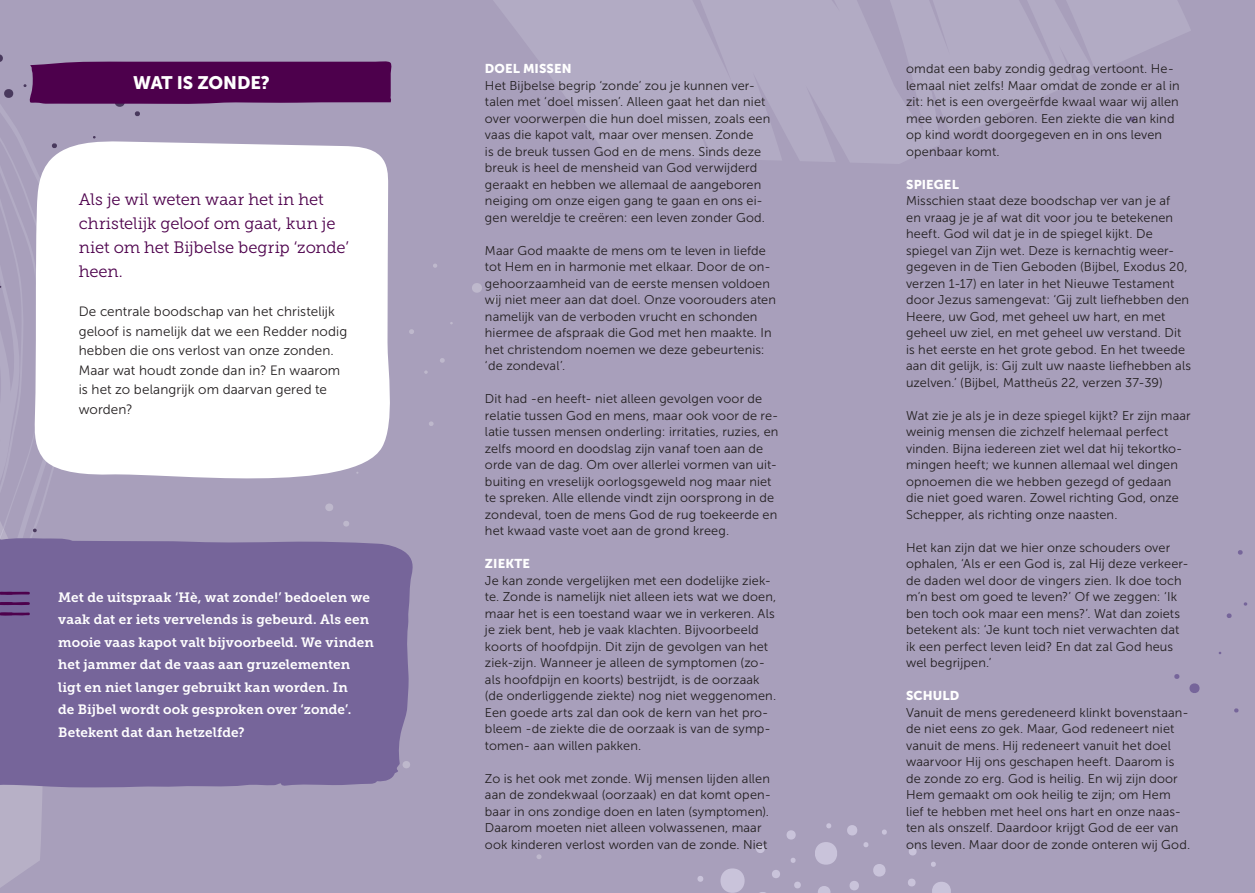
<style>
.page{position:relative;width:1255px;height:893px;background:#fff}
.page>*{position:absolute;margin:0;border:0;box-sizing:border-box;transform-origin:0 0}
.t1{font:18px "Museo Sans 900";letter-spacing:-.005em;color:#fff}
.t2{font:16.5px/24px "Museo Slab 300";letter-spacing:-.005em;color:#4d004c}
.t3{font:13.5px/22.5px "Museo Slab 700";letter-spacing:.005em;color:#fff}
.t4{font:13.5px/19.5px "Museo Sans 300";letter-spacing:.005em;color:#231f20}
.t5{font:12.75px/16.5px "Museo Sans 300";letter-spacing:.01em;color:#231f20}
.t6{font:12.75px "Museo Sans 900";letter-spacing:.01em;color:#fff}
</style>
<div class="page">
<div style="left:0;top:0;width:1254px;height:893px;background:#a89fbb"></div>
<svg style="left:494px;top:0;width:696px;height:164px;fill:#b2abc4"></svg>
<svg style="left:1129px;top:116px;width:119px;height:597px"></svg>
<svg style="left:697px;top:823px;width:254px;height:70px"></svg>
<svg style="left:392px;top:546px;width:21px;height:231px;fill:#76659a"></svg>
<svg style="left:0;top:60px;width:392px;height:828px"></svg>
<h1 class="t1" style="left:133px;top:72px;width:138px">WAT IS ZONDE?</h1>
<p class="t2" style="left:79px;top:188px;width:272px">Als je wil weten waar het in het christelijk geloof om gaat, kun je niet om het Bijbelse begrip ‘zonde’ heen.</p>
<p class="t4" style="left:79px;top:302px;width:270px">De centrale boodschap van het christelijk geloof is namelijk dat we een Redder nodig hebben die ons verlost van onze zonden.<br>Maar wat houdt zonde dan in? En waarom is het zo belangrijk om daarvan gered te worden?</p>
<p class="t3" style="left:58px;top:586px;width:317px">Met de uitspraak ‘Hè, wat zonde!’ bedoelen we vaak dat er iets vervelends is gebeurd. Als een mooie vaas kapot valt bijvoorbeeld. We vinden het jammer dat de vaas aan gruzelementen ligt en niet langer gebruikt kan worden. In<br>de Bijbel wordt ook gesproken over ‘zonde’.<br>Betekent dat dan hetzelfde?</p>
<p class="t6" style="left:485px;top:62px;width:88px">DOEL MISSEN</p>
<p class="t5" style="left:485px;top:77px;width:287px">Het Bijbelse begrip ‘zonde’ zou je kunnen ver&shy;talen met ‘doel missen’. Alleen gaat het dan niet over voorwerpen die hun doel missen, zoals een vaas die kapot valt, maar over mensen. Zonde<br>is de breuk tussen God en de mens. Sinds deze breuk is heel de mensheid van God verwijderd geraakt en hebben we allemaal de aangeboren neiging om onze eigen gang te gaan en ons ei&shy;gen wereldje te creëren: een leven zonder God.</p>
<p class="t5" style="left:485px;top:242px;width:292px">Maar God maakte de mens om te leven in liefde tot Hem en in harmonie met elkaar. Door de on&shy;gehoorzaamheid van de eerste mensen voldoen wij niet meer aan dat doel. Onze voorouders aten namelijk van de verboden vrucht en schonden hiermee de afspraak die God met hen maakte. In het christendom noemen we deze gebeurtenis: ‘de zondeval’.</p>
<p class="t5" style="left:485px;top:391px;width:295px">Dit had -en heeft- niet alleen gevolgen voor de relatie tussen God en mens, maar ook voor de re&shy;latie tussen mensen onderling: irritaties, ruzies, en zelfs moord en doodslag zijn vanaf toen aan de orde van de dag. Om over allerlei vormen van uit&shy;buiting en vreselijk oorlogsgeweld nog maar niet te spreken. Alle ellende vindt zijn oorsprong in de zondeval, toen de mens God de rug toekeerde en het kwaad vaste voet aan de grond kreeg.</p>
<p class="t6" style="left:485px;top:557px;width:47px">ZIEKTE</p>
<p class="t5" style="left:485px;top:572px;width:293px">Je kan zonde vergelijken met een dodelijke ziek&shy;te. Zonde is namelijk niet alleen iets wat we doen, maar het is een toestand waar we in verkeren. Als je ziek bent, heb je vaak klachten. Bijvoorbeeld koorts of hoofdpijn. Dit zijn de gevolgen van het ziek-zijn. Wanneer je alleen de symptomen (zo&shy;als hoofdpijn en koorts) bestrijdt, is de oorzaak (de onderliggende ziekte) nog niet weggenomen.<br>Een goede arts zal dan ook de kern van het pro&shy;bleem -de ziekte die de oorzaak is van de symp&shy;tomen- aan willen pakken.</p>
<p class="t5" style="left:485px;top:770px;width:287px">Zo is het ook met zonde. Wij mensen lijden allen aan de zondekwaal (oorzaak) en dat komt open&shy;baar in ons zondige doen en laten (symptomen).<br>Daarom moeten niet alleen volwassenen, maar ook kinderen verlost worden van de zonde. Niet</p>
<p class="t5" style="left:906px;top:61px;width:275px">omdat een baby zondig gedrag vertoont. He&shy;lemaal niet zelfs! Maar omdat de zonde er al in zit: het is een overgeërfde kwaal waar wij allen mee worden geboren. Een ziekte die van kind op kind wordt doorgegeven en in ons leven openbaar komt.</p>
<p class="t6" style="left:906px;top:177px;width:54px">SPIEGEL</p>
<p class="t5" style="left:906px;top:193px;width:286px">Misschien staat deze boodschap ver van je af<br>en vraag je je af wat dit voor jou te betekenen heeft. God wil dat je in de spiegel kijkt. De spiegel van Zijn wet. Deze is kernachtig weer&shy;gegeven in de Tien Geboden (Bijbel, Exodus 20, verzen 1-17) en later in het Nieuwe Testament door Jezus samengevat: ‘Gij zult liefhebben den Heere, uw God, met geheel uw hart, en met geheel uw ziel, en met geheel uw verstand. Dit is het eerste en het grote gebod. En het tweede aan dit gelijk, is: Gij zult uw naaste liefhebben als uzelven.’ (Bijbel, Mattheüs 22, verzen 37-39)</p>
<p class="t5" style="left:906px;top:407px;width:286px">Wat zie je als je in deze spiegel kijkt? Er zijn maar weinig mensen die zichzelf helemaal perfect vinden. Bijna iedereen ziet wel dat hij tekortko&shy;mingen heeft; we kunnen allemaal wel dingen opnoemen die we hebben gezegd of gedaan die niet goed waren. Zowel richting God, onze Schepper, als richting onze naasten.</p>
<p class="t5" style="left:906px;top:539px;width:284px">Het kan zijn dat we hier onze schouders over ophalen, ‘Als er een God is, zal Hij deze verkeer&shy;de daden wel door de vingers zien. Ik doe toch m’n best om goed te leven?’ Of we zeggen: ‘Ik ben toch ook maar een mens?’. Wat dan zoiets betekent als: ‘Je kunt toch niet verwachten dat ik een perfect leven leid? En dat zal God heus wel begrijpen.’</p>
<p class="t6" style="left:906px;top:689px;width:55px">SCHULD</p>
<p class="t5" style="left:906px;top:704px;width:285px">Vanuit de mens geredeneerd klinkt bovenstaan&shy;de niet eens zo gek. Maar, God redeneert niet vanuit de mens. Hij redeneert vanuit het doel waarvoor Hij ons geschapen heeft. Daarom is de zonde zo erg. God is heilig. En wij zijn door Hem gemaakt om ook heilig te zijn; om Hem lief te hebben met heel ons hart en onze naas&shy;ten als onszelf. Daardoor krijgt God de eer van ons leven. Maar door de zonde onteren wij God.</p>
</div>
